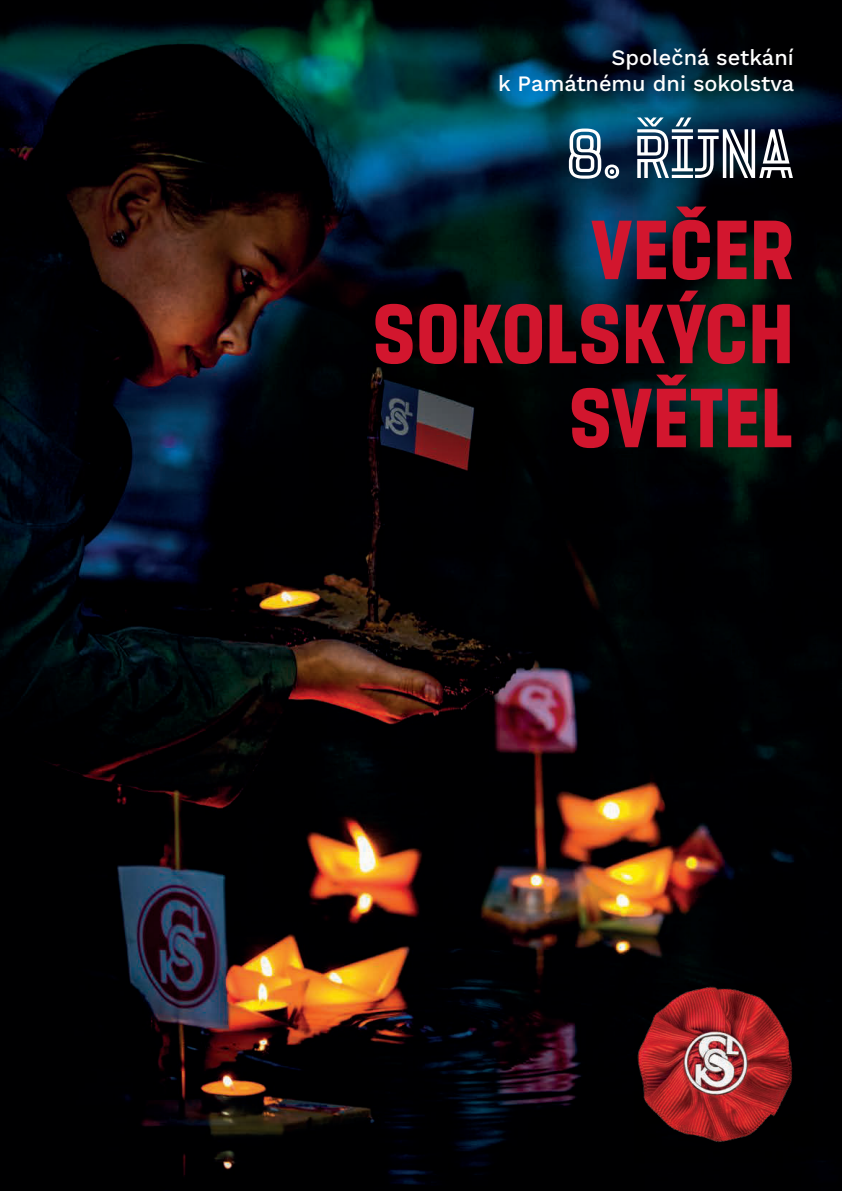
<style>
.page{position:relative;width:842px;height:1191px;background:#fff}
.page>*{position:absolute;margin:0;border:0;box-sizing:border-box;transform-origin:0 0}
.t1{font:84px/84px "Sokol Tyrs";color:#d2162e;text-align:right}
.t2{font:70px "Sokol Fugner";color:#fff}
.t3{font:500 22px/26.4px "Work Sans";color:#fff;text-align:right}
</style>
<div class="page">
<img style="left:0;top:0;width:842px;height:1191px">
<div style="left:634px;top:983px;width:179px;height:179px;background:#000001"></div>
<img style="left:638px;top:986px;width:155px;height:156px">
<p class="t3" style="left:498px;top:43px;width:297px">Společná setkání<br>k Památnému dni sokolstva</p>
<h2 class="t2" style="left:566px;top:115px;width:229px">8. ŘÍJNA</h2>
<h1 class="t1" style="left:372px;top:208px;width:423px">VEČER<br>SOKOLSKÝCH<br>SVĚTEL</h1>
</div>
